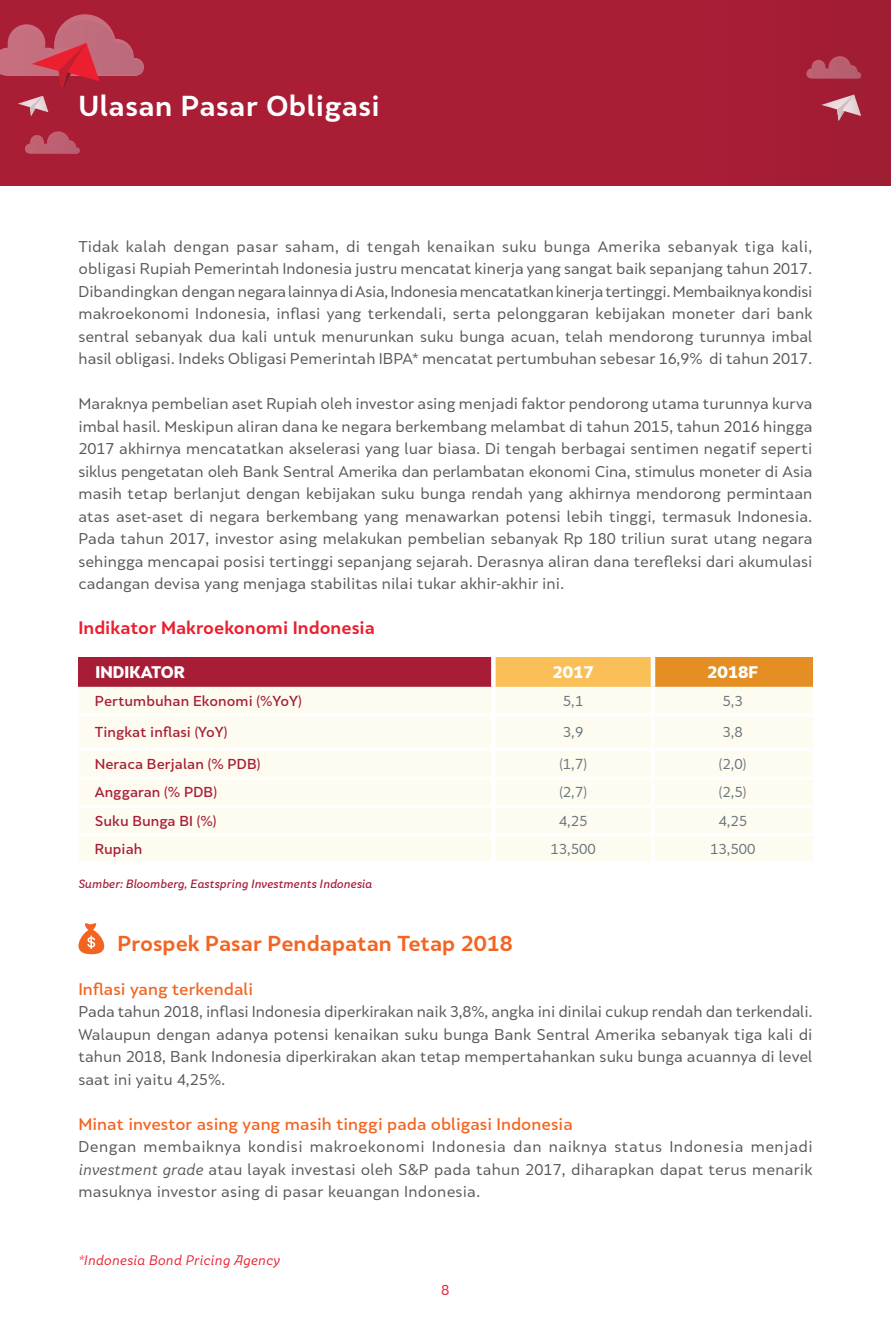
<style>
.page{position:relative;width:891px;height:1337px;background:#fff}
.page>*{position:absolute;margin:0;border:0;box-sizing:border-box;transform-origin:0 0}
.Judul_Sambutan{font:700 27px "Skola Sans";letter-spacing:.015em;color:#fff}
.Sub_Judul_Oranye{font:700 20.25px "Skola Sans";color:#f36421}
.Sub_Judul{font:700 16.88px "Skola Sans";color:#eb1f2f}
.Sub_Judul_Body_teks{font:500 15.75px "Skola Sans";color:#f36421}
.t1{font:900 15.75px "Skola Sans";color:#fff}
.t2{font:14.62px/22.5px "Skola Sans";color:#57585a;text-align:justify}
.t3{font:500 13.5px "Skola Sans";color:#a71d35}
.t4{font:13.5px "Skola Sans";color:#68757b}
.t5{font:13.5px "Skola Sans";color:#eb1f2f}
.Sub_Judul-2{font:italic 13.05px "Skola Sans";letter-spacing:.015em;color:#eb1f2f}
.t6{font:italic 500 11.25px "Skola Sans";color:#a71d35}
.s1{font-style:italic}
</style>
<div class="page">
<div style="left:0;top:0;width:890px;height:185px;background:#a91d35"></div>
<svg style="left:25px;top:131px;width:55px;height:23px"></svg>
<svg style="left:806px;top:56px;width:54px;height:23px"></svg>
<svg style="left:821px;top:94px;width:39px;height:27px"></svg>
<svg style="left:0;top:14px;width:144px;height:102px"></svg>
<div style="left:78px;top:657px;width:415px;height:30px;background:#a71d35"></div>
<div style="left:493px;top:657px;width:159px;height:30px;background:#fabf56"></div>
<div style="left:652px;top:657px;width:160px;height:30px;background:#e48e24"></div>
<div style="left:79px;top:687px;width:733px;height:174px;background:#fefbf1"></div>
<svg style="left:491px;top:657px;width:4px;height:30px"></svg>
<hr style="left:78px;top:713px;width:413px;height:3px;background:#fff">
<hr style="left:78px;top:747px;width:413px;height:4px;background:#fff">
<hr style="left:78px;top:776px;width:413px;height:4px;background:#fff">
<hr style="left:78px;top:805px;width:413px;height:3px;background:#fff">
<hr style="left:78px;top:833px;width:413px;height:3px;background:#fff">
<hr style="left:495px;top:713px;width:156px;height:3px;background:#fff">
<hr style="left:654px;top:713px;width:158px;height:3px;background:#fff">
<hr style="left:495px;top:747px;width:156px;height:4px;background:#fff">
<hr style="left:654px;top:747px;width:158px;height:4px;background:#fff">
<hr style="left:495px;top:776px;width:156px;height:4px;background:#fff">
<hr style="left:654px;top:776px;width:158px;height:4px;background:#fff">
<hr style="left:495px;top:805px;width:156px;height:3px;background:#fff">
<hr style="left:654px;top:805px;width:158px;height:3px;background:#fff">
<hr style="left:495px;top:833px;width:156px;height:3px;background:#fff">
<hr style="left:654px;top:833px;width:158px;height:3px;background:#fff">
<div style="left:650px;top:657px;width:5px;height:30px;background:#fff"></div>
<hr style="left:491px;top:687px;width:4px;height:28px;background:#fff">
<hr style="left:491px;top:715px;width:4px;height:34px;background:#fff">
<hr style="left:491px;top:749px;width:4px;height:29px;background:#fff">
<hr style="left:491px;top:778px;width:4px;height:28px;background:#fff">
<hr style="left:491px;top:806px;width:4px;height:29px;background:#fff">
<hr style="left:491px;top:835px;width:4px;height:26px;background:#fff">
<hr style="left:651px;top:687px;width:3px;height:28px;background:#fff">
<hr style="left:651px;top:715px;width:3px;height:34px;background:#fff">
<hr style="left:651px;top:749px;width:3px;height:29px;background:#fff">
<hr style="left:651px;top:778px;width:3px;height:28px;background:#fff">
<hr style="left:651px;top:806px;width:3px;height:29px;background:#fff">
<hr style="left:651px;top:835px;width:3px;height:26px;background:#fff">
<svg style="left:78px;top:923px;width:26px;height:31px"></svg>
<p class="Judul_Sambutan" style="left:78px;top:89px;width:303px">Ulasan Pasar Obligasi</p>
<p class="t2" style="left:78px;top:235px;width:735px">Tidak kalah dengan pasar saham, di tengah kenaikan suku bunga Amerika sebanyak tiga kali, obligasi Rupiah Pemerintah Indonesia justru mencatat kinerja yang sangat baik sepanjang tahun 2017.<br>Dibandingkan dengan negara lainnya di Asia, Indonesia mencatatkan kinerja tertinggi. Membaiknya kondisi makroekonomi Indonesia, inflasi yang terkendali, serta pelonggaran kebijakan moneter dari bank sentral sebanyak dua kali untuk menurunkan suku bunga acuan, telah mendorong turunnya imbal hasil obligasi. Indeks Obligasi Pemerintah IBPA* mencatat pertumbuhan sebesar 16,9% di tahun 2017.</p>
<p class="t2" style="left:78px;top:392px;width:735px">Maraknya pembelian aset Rupiah oleh investor asing menjadi faktor pendorong utama turunnya kurva imbal hasil. Meskipun aliran dana ke negara berkembang melambat di tahun 2015, tahun 2016 hingga 2017 akhirnya mencatatkan akselerasi yang luar biasa. Di tengah berbagai sentimen negatif seperti siklus pengetatan oleh Bank Sentral Amerika dan perlambatan ekonomi Cina, stimulus moneter di Asia masih tetap berlanjut dengan kebijakan suku bunga rendah yang akhirnya mendorong permintaan atas aset-aset di negara berkembang yang menawarkan potensi lebih tinggi, termasuk Indonesia.<br>Pada tahun 2017, investor asing melakukan pembelian sebanyak Rp 180 triliun surat utang negara sehingga mencapai posisi tertinggi sepanjang sejarah. Derasnya aliran dana terefleksi dari akumulasi cadangan devisa yang menjaga stabilitas nilai tukar akhir-akhir ini.</p>
<p class="Sub_Judul" style="left:78px;top:618px;width:298px">Indikator Makroekonomi Indonesia</p>
<p class="t1" style="left:96px;top:662px;width:91px">INDIKATOR</p>
<p class="t1" style="left:552px;top:662px;width:43px">2017</p>
<p class="t1" style="left:706px;top:662px;width:53px">2018F</p>
<p class="t3" style="left:95px;top:693px;width:208px">Pertumbuhan Ekonomi (%YoY)</p>
<p class="t4" style="left:562px;top:693px;width:22px">5,1</p>
<p class="t4" style="left:722px;top:693px;width:22px">5,3</p>
<p class="t3" style="left:95px;top:724px;width:134px">Tingkat inflasi (YoY)</p>
<p class="t4" style="left:562px;top:724px;width:22px">3,9</p>
<p class="t4" style="left:722px;top:724px;width:22px">3,8</p>
<p class="t3" style="left:95px;top:755px;width:167px">Neraca Berjalan (% PDB)</p>
<p class="t4" style="left:559px;top:756px;width:29px">(1,7)</p>
<p class="t4" style="left:718px;top:756px;width:29px">(2,0)</p>
<p class="t3" style="left:95px;top:784px;width:124px">Anggaran (% PDB)</p>
<p class="t4" style="left:559px;top:784px;width:29px">(2,7)</p>
<p class="t4" style="left:718px;top:784px;width:29px">(2,5)</p>
<p class="t3" style="left:95px;top:812px;width:123px">Suku Bunga BI (%)</p>
<p class="t4" style="left:558px;top:812px;width:30px">4,25</p>
<p class="t4" style="left:718px;top:812px;width:30px">4,25</p>
<p class="t3" style="left:95px;top:840px;width:49px">Rupiah</p>
<p class="t4" style="left:550px;top:841px;width:47px">13,500</p>
<p class="t4" style="left:709px;top:841px;width:47px">13,500</p>
<p class="t6" style="left:78px;top:877px;width:295px">Sumber: Bloomberg, Eastspring Investments Indonesia</p>
<p class="Sub_Judul_Oranye" style="left:117px;top:930px;width:397px">Prospek Pasar Pendapatan Tetap 2018</p>
<p class="Sub_Judul_Body_teks" style="left:78px;top:979px;width:176px">Inflasi yang terkendali</p>
<p class="t2" style="left:78px;top:1000px;width:735px">Pada tahun 2018, inflasi Indonesia diperkirakan naik 3,8%, angka ini dinilai cukup rendah dan terkendali.<br>Walaupun dengan adanya potensi kenaikan suku bunga Bank Sentral Amerika sebanyak tiga kali di tahun 2018, Bank Indonesia diperkirakan akan tetap mempertahankan suku bunga acuannya di level saat ini yaitu 4,25%.</p>
<p class="Sub_Judul_Body_teks" style="left:78px;top:1114px;width:495px">Minat investor asing yang masih tinggi pada obligasi Indonesia</p>
<p class="t2" style="left:78px;top:1135px;width:735px">Dengan membaiknya kondisi makroekonomi Indonesia dan naiknya status Indonesia menjadi <span class="s1">investment grade</span> atau layak investasi oleh S&amp;P pada tahun 2017, diharapkan dapat terus menarik masuknya investor asing di pasar keuangan Indonesia.</p>
<p class="Sub_Judul-2" style="left:78px;top:1252px;width:203px">*Indonesia Bond Pricing Agency</p>
<p class="t5" style="left:441px;top:1281px;width:10px">8</p>
</div>
